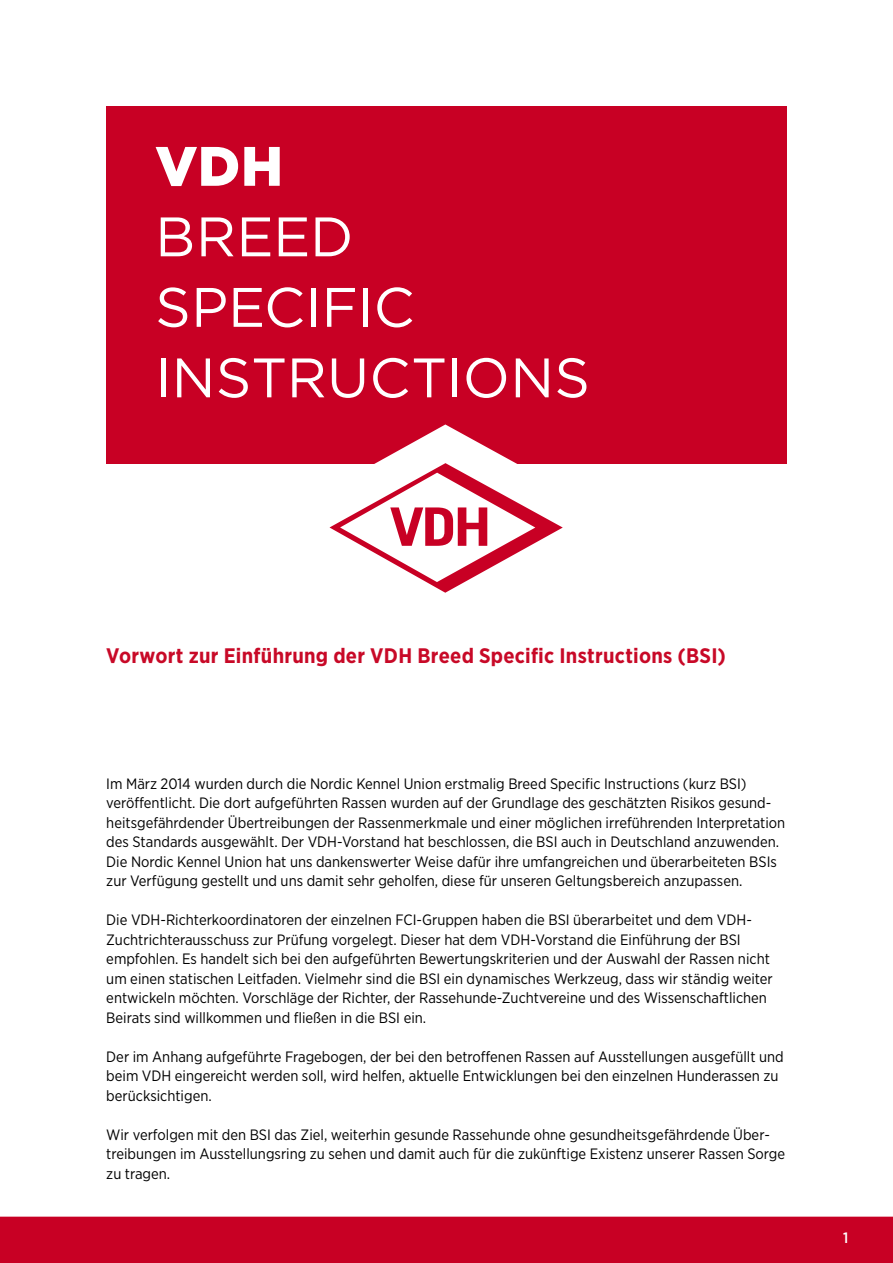
<style>
.page{position:relative;width:893px;height:1263px;background:#fff}
.page>*{position:absolute;margin:0;border:0;box-sizing:border-box;transform-origin:0 0}
.t1{font:55.5px/70.5px "Gotham";letter-spacing:.005em;color:#fff}
.t2{font:700 21px "Gotham Narrow";letter-spacing:.015em;color:#c80927}
.Fließtext{font:15px/19.5px "Gotham Narrow";color:#000}
.Fließtext-2{font:500 15px "Gotham Narrow";color:#fff}
.s1{font-weight:900}
</style>
<div class="page">
<div style="left:0;top:1217px;width:893px;height:46px;background:#c80024"></div>
<div style="left:106px;top:106px;width:681px;height:358px;background:#c80024"></div>
<svg style="left:329px;top:424px;width:234px;height:169px;fill:#fff"></svg>
<svg style="left:340px;top:473px;width:195px;height:109px"></svg>
<p class="t1" style="left:155px;top:130px;width:200px"><span class="s1">VDH<br></span>BREED</p>
<p class="t1" style="left:155px;top:271px;width:436px">SPECIFIC<br>INSTRUCTIONS</p>
<p class="t2" style="left:106px;top:642px;width:621px">Vorwort zur Einführung der VDH Breed Specific Instructions (BSI)</p>
<p class="Fließtext" style="left:106px;top:773px;width:680px">Im März 2014 wurden durch die Nordic Kennel Union erstmalig Breed Specific Instructions (kurz BSI) veröffentlicht. Die dort aufgeführten Rassen wurden auf der Grundlage des geschätzten Risikos gesund&shy;heitsgefährdender Übertreibungen der Rassenmerkmale und einer möglichen irreführenden Interpretation des Standards ausgewählt. Der VDH-Vorstand hat beschlossen, die BSI auch in Deutschland anzuwenden.<br>Die Nordic Kennel Union hat uns dankenswerter Weise dafür ihre umfangreichen und überarbeiteten BSIs zur Verfügung gestellt und uns damit sehr geholfen, diese für unseren Geltungsbereich anzupassen.</p>
<p class="Fließtext" style="left:106px;top:910px;width:668px">Die VDH-Richterkoordinatoren der einzelnen FCI-Gruppen haben die BSI überarbeitet und dem VDH-Zuchtrichterausschuss zur Prüfung vorgelegt. Dieser hat dem VDH-Vorstand die Einführung der BSI empfohlen. Es handelt sich bei den aufgeführten Bewertungskriterien und der Auswahl der Rassen nicht um einen statischen Leitfaden. Vielmehr sind die BSI ein dynamisches Werkzeug, dass wir ständig weiter entwickeln möchten. Vorschläge der Richter, der Rassehunde-Zuchtvereine und des Wissenschaftlichen Beirats sind willkommen und fließen in die BSI ein.</p>
<p class="Fließtext" style="left:106px;top:1046px;width:679px">Der im Anhang aufgeführte Fragebogen, der bei den betroffenen Rassen auf Ausstellungen ausgefüllt und beim VDH eingereicht werden soll, wird helfen, aktuelle Entwicklungen bei den einzelnen Hunderassen zu berücksichtigen.</p>
<p class="Fließtext" style="left:106px;top:1124px;width:680px">Wir verfolgen mit den BSI das Ziel, weiterhin gesunde Rassehunde ohne gesundheitsgefährdende Über&shy;treibungen im Ausstellungsring zu sehen und damit auch für die zukünftige Existenz unserer Rassen Sorge zu tragen.</p>
<p class="Fließtext-2" style="left:843px;top:1228px;width:7px">1</p>
</div>
